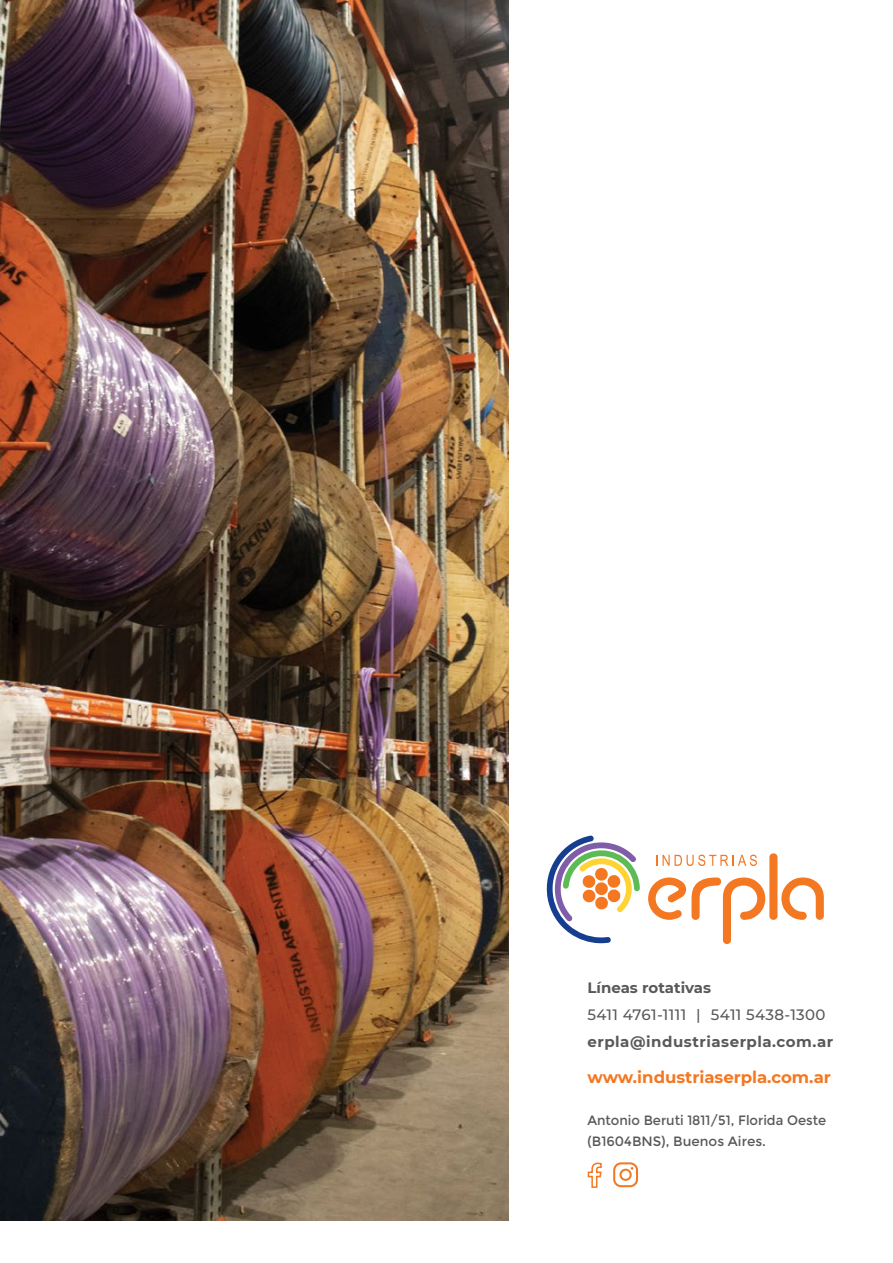
<style>
.page{position:relative;width:893px;height:1263px;background:#fff}
.page>*{position:absolute;margin:0;border:0;box-sizing:border-box;transform-origin:0 0}
.t1{font:700 16.5px "Montserrat";color:#f47722}
.t2{font:700 15px "Montserrat";letter-spacing:.035em;color:#58595b}
.t3{font:500 15px "Montserrat";letter-spacing:.025em;color:#58595b}
.t4{font:700 15px "Montserrat";color:#58595b}
.t5{font:13.5px/21px "Montserrat";color:#58595b}
</style>
<div class="page">
<img style="left:0;top:0;width:508px;height:1221px">
<svg style="left:648px;top:853px;width:176px;height:91px"></svg>
<svg style="left:546px;top:836px;width:94px;height:107px"></svg>
<svg style="left:587px;top:1162px;width:15px;height:26px"></svg>
<div style="left:619px;top:1169px;width:13px;height:12px;border:2px solid #f47722;border-radius:50%"></div>
<div style="left:613px;top:1162px;width:25px;height:25px;border:2px solid #f47722;border-radius:7px"></div>
<p class="t4" style="left:587px;top:977px;width:125px">Líneas rotativas</p>
<p class="t3" style="left:587px;top:1004px;width:240px">5411 4761-1111 | 5411 5438-1300</p>
<p class="t2" style="left:587px;top:1031px;width:247px">erpla@industriaserpla.com.ar</p>
<p class="t1" style="left:587px;top:1065px;width:245px">www.industriaserpla.com.ar</p>
<p class="t5" style="left:587px;top:1110px;width:240px">Antonio Beruti 1811/51, Florida Oeste (B1604BNS), Buenos Aires.</p>
</div>
